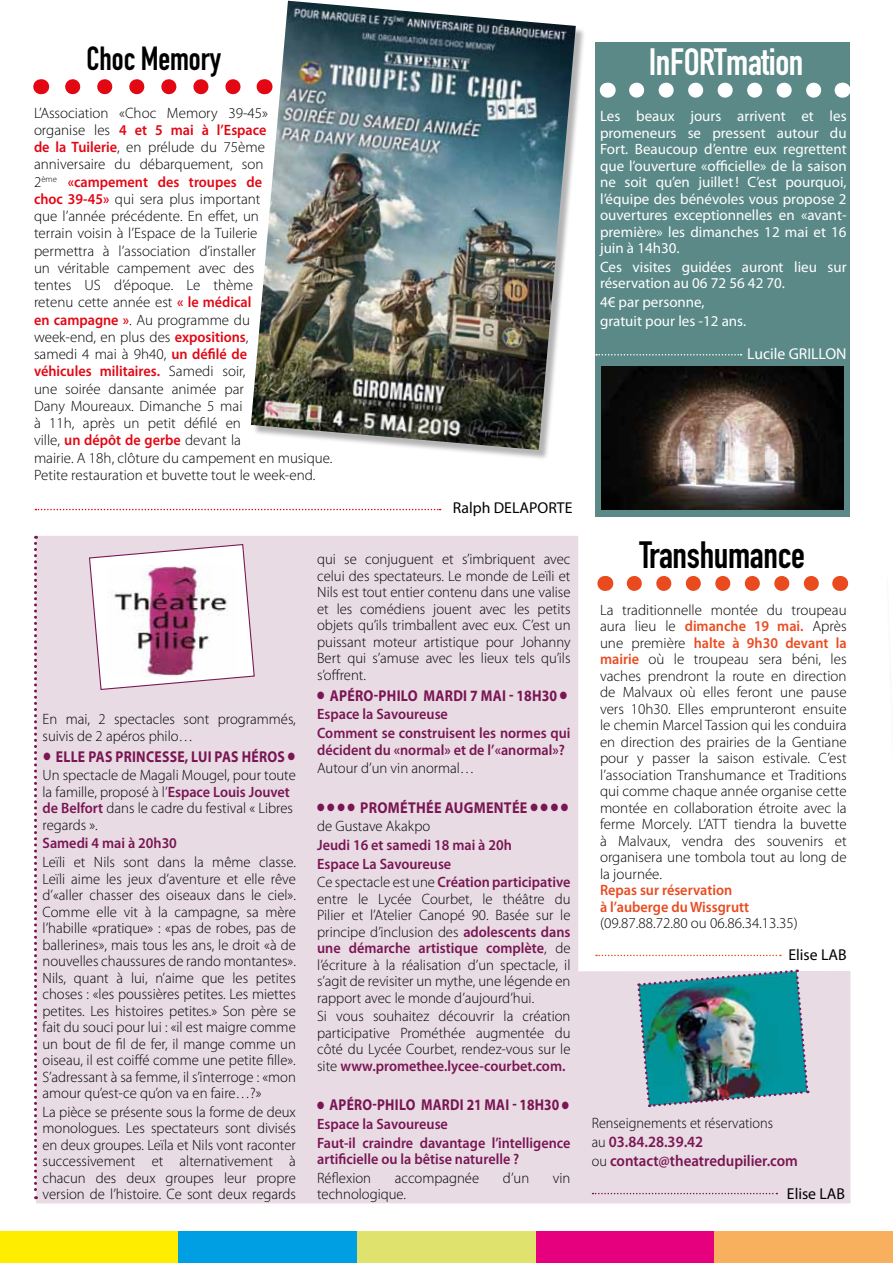
<style>
.page{position:relative;width:893px;height:1263px;background:#fff}
.page>*{position:absolute;margin:0;border:0;box-sizing:border-box;transform-origin:0 0}
.t1{font:37.5px "DIN Engschrift";letter-spacing:-.01em;color:#fff}
.t2{font:37.5px "DIN Engschrift";letter-spacing:-.01em;color:#000}
.t3{font:33px "DIN Engschrift";letter-spacing:-.005em;color:#000}
.t4{font:600 15.75px/18.6px "Myriad Pro";color:#791653;scale:.95 1}
.t5{font:700 15.75px "Myriad Pro";letter-spacing:.02em;color:#791653;scale:.87 1}
.t6{font:15.75px "Myriad Pro";color:#000}
.t7{font:700 15.75px "Myriad Pro";letter-spacing:.02em;color:#791653;scale:.86 1}
.t8{font:700 15.75px "Myriad Pro";letter-spacing:.02em;color:#791653;scale:.88 1}
.t9{font:700 15.75px "Myriad Pro";letter-spacing:.02em;color:#791653;scale:.9 1}
.t10{font:15.75px "Myriad Pro";color:#fff}
.t11{font:300 15px/16.5px "Myriad Pro";color:#000;text-align:justify}
.t12{font:15px/16.5px "Myriad Pro";color:#fff}
.t13{font:600 15px/18.6px "Myriad Pro";color:#791653;scale:.95 1}
.t14{font:600 15px/16.5px "Myriad Pro";color:#e94b1f;scale:.95 1}
.t15{font:300 15px "Myriad Pro";color:#000;scale:.95 1}
.s1{font-weight:600;color:#e30613}
.s2{font-weight:600;color:#791653}
.s3{font-weight:300;color:#000}
.s4{font-weight:600;color:#e94b1f}
.s5{font-weight:300;font-size:15px;color:#000}
</style>
<div class="page">
<div style="left:595px;top:43px;width:255px;height:474px;background:#5a8987"></div>
<svg style="left:36px;top:536px;width:814px;height:667px;fill:#e8dbe4"></svg>
<svg style="left:88px;top:543px;width:167px;height:148px"></svg>
<img style="left:107px;top:566px;width:130px;height:111px">
<svg style="left:34px;top:536px;width:3px;height:663px"></svg>
<svg style="left:592px;top:1193px;width:185px;height:1px"></svg>
<svg style="left:637px;top:83px;width:185px;height:15px"></svg>
<svg style="left:607px;top:83px;width:1px;height:15px"></svg>
<svg style="left:842px;top:83px;width:1px;height:15px"></svg>
<svg style="left:634px;top:576px;width:191px;height:15px"></svg>
<svg style="left:605px;top:576px;width:1px;height:15px"></svg>
<svg style="left:840px;top:576px;width:1px;height:15px"></svg>
<div style="left:0;top:1231px;width:179px;height:32px;background:#ffed00"></div>
<div style="left:357px;top:1231px;width:179px;height:32px;background:#e0e26e"></div>
<div style="left:536px;top:1231px;width:178px;height:32px;background:#e6007d"></div>
<div style="left:714px;top:1231px;width:179px;height:32px;background:#f8b05f"></div>
<div style="left:179px;top:1231px;width:178px;height:32px;background:#009fe3"></div>
<svg style="left:35px;top:509px;width:406px;height:1px"></svg>
<svg style="left:73px;top:79px;width:168px;height:15px"></svg>
<svg style="left:41px;top:79px;width:1px;height:15px"></svg>
<div style="left:253px;top:3px;width:333px;height:458px;background:#000;opacity:.3"></div>
<img style="left:251px;top:1px;width:325px;height:449px">
<svg style="left:596px;top:354px;width:146px;height:1px"></svg>
<svg style="left:596px;top:955px;width:185px;height:1px"></svg>
<img style="left:596px;top:962px;width:214px;height:146px">
<img style="left:601px;top:367px;width:242px;height:143px">
<h2 class="t3" style="left:87px;top:40px;width:136px">Choc Memory</h2>
<p class="t11" style="left:34px;top:104px;width:300px;line-height:17.2px;text-align:left">L’Association «Choc Memory 39-45»<br>organise les <span class="s1">4 et 5 mai à l’Espace<br>de la Tuilerie</span>, en prélude du 75ème anniversaire du débarquement, son<br>2<sup>ème</sup> <span class="s1">«campement des troupes de<br>choc 39-45»</span> qui sera plus important<br>que l’année précédente. En effet, un<br>terrain voisin à l’Espace de la Tuilerie<br>permettra à l’association d’installer<br>un véritable campement avec des<br>tentes US d’époque. Le thème<br>retenu cette année est <span class="s1">« le médical<br>en campagne »</span>. Au programme du<br>week-end, en plus des <span class="s1">expositions</span>,<br>samedi 4 mai à 9h40, <span class="s1">un défilé de<br>véhicules militaires.</span> Samedi soir,<br>une soirée dansante animée par<br>Dany Moureaux. Dimanche 5 mai<br>à 11h, après un petit défilé en<br>ville, <span class="s1">un dépôt de gerbe</span> devant la<br>mairie. A 18h, clôture du campement en musique.<br>Petite restauration et buvette tout le week-end.</p>
<p class="t6" style="left:453px;top:498px;width:121px">Ralph DELAPORTE</p>
<p class="t11" style="left:43px;top:711px;width:255px">En mai, 2 spectacles sont programmés, suivis de 2 apéros philo…</p>
<p class="t5" style="left:43px;top:746px;width:291px">● ELLE PAS PRINCESSE, LUI PAS HÉROS ●</p>
<p class="t11" style="left:43px;top:767px;width:255px;text-align:left">Un spectacle de Magali Mougel, pour toute la famille, proposé à l’<span class="s2">Espace Louis Jouvet de Belfort</span> dans le cadre du festival « Libres regards ».</p>
<p class="t13" style="left:43px;top:834px;width:143px">Samedi 4 mai à 20h30</p>
<p class="t11" style="left:43px;top:854px;width:255px">Leïli et Nils sont dans la même classe.<br>Leïli aime les jeux d’aventure et elle rêve d’«aller chasser des oiseaux dans le ciel».<br>Comme elle vit à la campagne, sa mère l’habille «pratique» : «pas de robes, pas de ballerines», mais tous les ans, le droit «à de nouvelles chaussures de rando montantes».<br>Nils, quant à lui, n’aime que les petites choses : «les poussières petites. Les miettes petites. Les histoires petites.» Son père se fait du souci pour lui : «il est maigre comme un bout de fil de fer, il mange comme un oiseau, il est coiffé comme une petite fille».<br>S’adressant à sa femme, il s’interroge : «mon amour qu’est-ce qu’on va en faire…?»</p>
<p class="t11" style="left:43px;top:1103px;width:255px">La pièce se présente sous la forme de deux monologues. Les spectateurs sont divisés en deux groupes. Leïla et Nils vont raconter successivement et alternativement à chacun des deux groupes leur propre version de l’histoire. Ce sont deux regards</p>
<p class="t11" style="left:317px;top:551px;width:255px">qui se conjuguent et s’imbriquent avec celui des spectateurs. Le monde de Leïli et Nils est tout entier contenu dans une valise et les comédiens jouent avec les petits objets qu’ils trimballent avec eux. C’est un puissant moteur artistique pour Johanny Bert qui s’amuse avec les lieux tels qu’ils s’offrent.</p>
<p class="t8" style="left:317px;top:685px;width:286px">● APÉRO-PHILO MARDI 7 MAI - 18H30 ●</p>
<p class="t13" style="left:317px;top:705px;width:268px">Espace la Savoureuse<br>Comment se construisent les normes qui</p>
<p class="t13" style="left:317px;top:740px;width:262px">décident du «normal» et de l’«anormal»?</p>
<p class="t11" style="left:317px;top:760px;width:159px">Autour d’un vin anormal…</p>
<p class="t9" style="left:317px;top:797px;width:280px">● ● ● ● PROMÉTHÉE AUGMENTÉE ● ● ● ●</p>
<p class="t11" style="left:317px;top:818px;width:115px">de Gustave Akakpo</p>
<p class="t13" style="left:317px;top:835px;width:268px">Jeudi 16 et samedi 18 mai à 20h<br>Espace La Savoureuse<br><span class="s3">Ce spectacle est une</span> Création participative</p>
<p class="t11" style="left:317px;top:890px;width:255px">entre le Lycée Courbet, le théâtre du Pilier et l’Atelier Canopé 90. Basée sur le principe d’inclusion des <span class="s2">adolescents dans une démarche artistique complète</span>, de l’écriture à la réalisation d’un spectacle, il s’agit de revisiter un mythe, une légende en rapport avec le monde d’aujourd’hui.</p>
<p class="t11" style="left:317px;top:1008px;width:255px">Si vous souhaitez découvrir la création participative Prométhée augmentée du côté du Lycée Courbet, rendez-vous sur le site <span class="s2">www.promethee.lycee-courbet.com.</span></p>
<p class="t7" style="left:317px;top:1095px;width:294px">● APÉRO-PHILO MARDI 21 MAI - 18H30 ●</p>
<p class="t13" style="left:317px;top:1114px;width:268px">Espace la Savoureuse<br>Faut-il craindre davantage l’intelligence</p>
<p class="t13" style="left:317px;top:1149px;width:214px">artificielle ou la bêtise naturelle ?</p>
<p class="t11" style="left:317px;top:1169px;width:55px">Réflexion</p>
<p class="t11" style="left:395px;top:1169px;width:86px">accompagnée</p>
<p class="t11" style="left:503px;top:1169px;width:28px">d’un</p>
<p class="t11" style="left:553px;top:1169px;width:19px">vin</p>
<p class="t11" style="left:317px;top:1186px;width:90px">technologique.</p>
<h1 class="t1" style="left:649px;top:40px;width:156px">InFORTmation</h1>
<p class="t12" style="left:600px;top:108px;width:248px;text-align:justify">Les beaux jours arrivent et les promeneurs se pressent autour du Fort. Beaucoup d’entre eux regrettent que l’ouverture «officielle» de la saison ne soit qu’en juillet! C’est pourquoi, l’équipe des bénévoles vous propose 2 ouvertures exceptionnelles en «avant&shy;première» les dimanches 12 mai et 16 juin à 14h30.</p>
<p class="t12" style="left:600px;top:258px;width:248px">Ces visites guidées auront lieu sur réservation au 06 72 56 42 70.</p>
<p class="t12" style="left:600px;top:292px;width:148px;line-height:18.6px">4€ par personne, gratuit pour les -12 ans.</p>
<p class="t10" style="left:747px;top:344px;width:101px">Lucile GRILLON</p>
<h1 class="t2" style="left:639px;top:533px;width:167px">Transhumance</h1>
<p class="t11" style="left:600px;top:601px;width:248px">La traditionnelle montée du troupeau aura lieu le <span class="s4">dimanche 19 mai.</span> Après une première <span class="s4">halte à 9h30 devant la mairie</span> où le troupeau sera béni, les vaches prendront la route en direction de Malvaux où elles feront une pause vers 10h30. Elles emprunteront ensuite le chemin Marcel Tassion qui les conduira en direction des prairies de la Gentiane pour y passer la saison estivale. C’est l’association Transhumance et Traditions qui comme chaque année organise cette montée en collaboration étroite avec la ferme Morcely. L’ATT tiendra la buvette à Malvaux, vendra des souvenirs et organisera une tombola tout au long de la journée.</p>
<p class="t14" style="left:600px;top:881px;width:158px">Repas sur réservation<br>à l’auberge du Wissgrutt</p>
<p class="t11" style="left:600px;top:915px;width:199px">(09.87.88.72.80 ou 06.86.34.13.35)</p>
<p class="t6" style="left:788px;top:944px;width:60px">Elise LAB</p>
<p class="t15" style="left:592px;top:1114px;width:192px">Renseignements et réservations</p>
<p class="t4" style="left:592px;top:1132px;width:219px"><span class="s5">au</span> 03.84.28.39.42<br><span class="s5">ou</span> contact@theatredupilier.com</p>
<p class="t6" style="left:787px;top:1184px;width:60px">Elise LAB</p>
</div>
